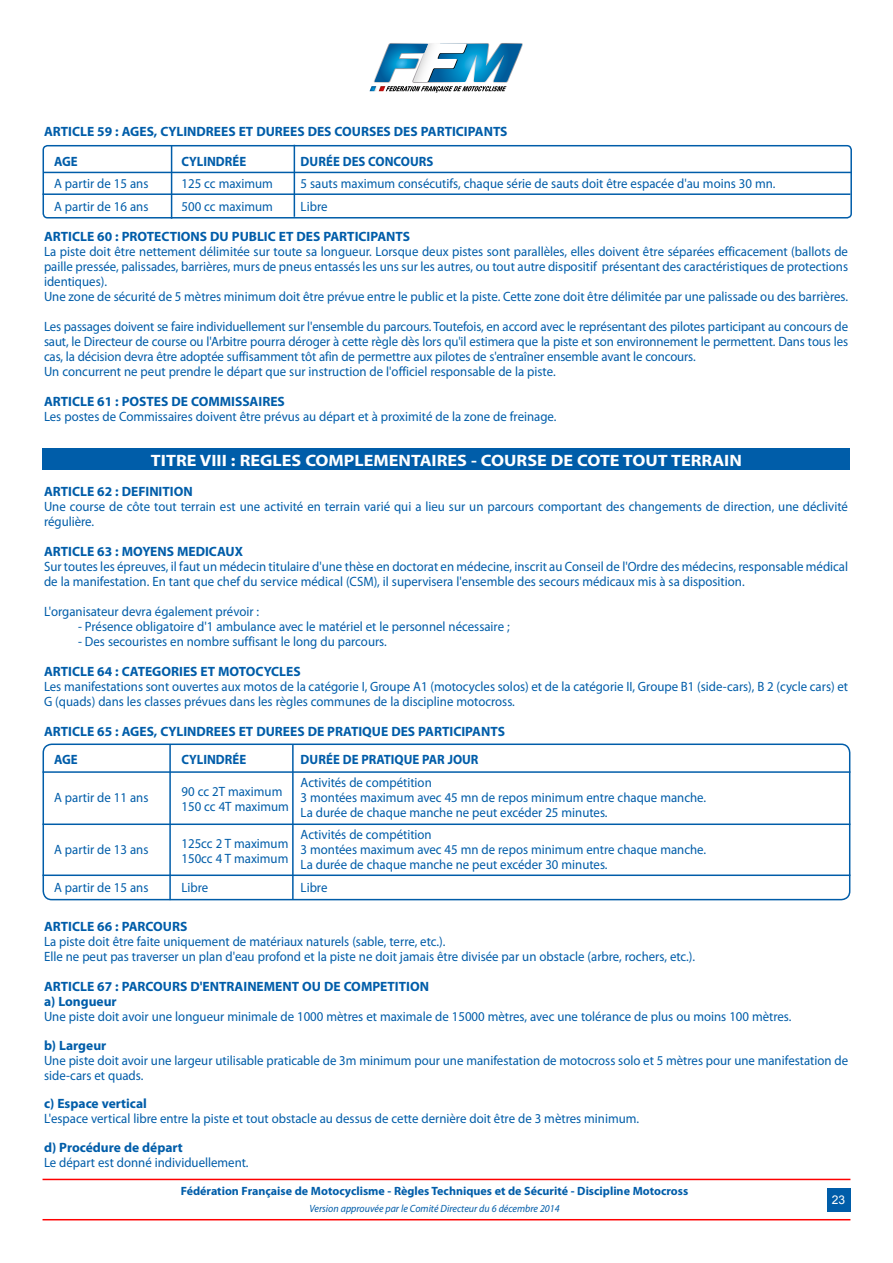
<style>
.page{position:relative;width:893px;height:1263px;background:#fff}
.page>*{position:absolute;margin:0;border:0;box-sizing:border-box;transform-origin:0 0}
.t1{font:700 16.5px "Myriad Pro";color:#fff;scale:1.1 1}
.t2{font:13.5px/15px "Myriad Pro";color:#005da9;scale:.95 1}
.t3{font:700 13.5px/15px "Myriad Pro";color:#005da9}
.t4{font:700 13.5px "Myriad Pro";color:#005da9;scale:.95 1}
.t5{font:700 12px "Myriad Pro";color:#005da9}
.t6{font:12px "Arial";color:#fff}
.t7{font:italic 10.5px "Myriad Pro";color:#005da9;scale:.95 1}
</style>
<div class="page">
<hr style="left:43px;top:1219px;width:807px;height:1px;background:#f00">
<hr style="left:43px;top:1179px;width:807px;height:1px;background:#f00">
<svg style="left:370px;top:43px;width:153px;height:50px"></svg>
<div style="left:827px;top:1188px;width:23px;height:24px;background:#005da9"></div>
<div style="left:43px;top:145px;width:809px;height:73px;border:2px solid #005da9;border-radius:4px"></div>
<hr style="left:44px;top:172px;width:808px;height:1px;background:#005da9">
<hr style="left:43px;top:193px;width:807px;height:2px;background:#005da9">
<hr style="left:171px;top:145px;width:1px;height:74px;background:#005da9">
<hr style="left:294px;top:145px;width:1px;height:72px;background:#005da9">
<div style="left:43px;top:449px;width:807px;height:21px;background:#005da9"></div>
<div style="left:43px;top:743px;width:807px;height:157px;border:2px solid #005da9;border-radius:9px"></div>
<hr style="left:43px;top:771px;width:807px;height:2px;background:#005da9">
<hr style="left:43px;top:874px;width:807px;height:2px;background:#005da9">
<hr style="left:43px;top:823px;width:807px;height:2px;background:#005da9">
<hr style="left:169px;top:745px;width:2px;height:155px;background:#005da9">
<hr style="left:292px;top:744px;width:2px;height:155px;background:#005da9">
<p class="t3" style="left:44px;top:124px;width:465px">ARTICLE 59 : AGES, CYLINDREES ET DUREES DES COURSES DES PARTICIPANTS</p>
<p class="t4" style="left:54px;top:152px;width:26px">AGE</p>
<p class="t4" style="left:182px;top:152px;width:70px">CYLINDRÉE</p>
<p class="t4" style="left:301px;top:152px;width:141px">DURÉE DES CONCOURS</p>
<p class="t2" style="left:54px;top:176px;width:101px">A partir de 15 ans</p>
<p class="t2" style="left:182px;top:176px;width:98px">125 cc maximum</p>
<p class="t2" style="left:301px;top:176px;width:500px">5 sauts maximum consécutifs, chaque série de sauts doit être espacée d'au moins 30 mn.</p>
<p class="t2" style="left:54px;top:198px;width:101px">A partir de 16 ans</p>
<p class="t2" style="left:182px;top:198px;width:98px">500 cc maximum</p>
<p class="t2" style="left:301px;top:198px;width:30px">Libre</p>
<p class="t3" style="left:44px;top:229px;width:368px">ARTICLE 60 : PROTECTIONS DU PUBLIC ET DES PARTICIPANTS</p>
<p class="t2" style="left:44px;top:244px;width:848px">La piste doit être nettement délimitée sur toute sa longueur. Lorsque deux pistes sont parallèles, elles doivent être séparées efficacement (ballots de paille pressée, palissades, barrières, murs de pneus entassés les uns sur les autres, ou tout autre dispositif présentant des caractéristiques de protections identiques).<br>Une zone de sécurité de 5 mètres minimum doit être prévue entre le public et la piste. Cette zone doit être délimitée par une palissade ou des barrières.</p>
<p class="t2" style="left:44px;top:319px;width:848px">Les passages doivent se faire individuellement sur l'ensemble du parcours. Toutefois, en accord avec le représentant des pilotes participant au concours de saut, le Directeur de course ou l'Arbitre pourra déroger à cette règle dès lors qu'il estimera que la piste et son environnement le permettent. Dans tous les cas, la décision devra être adoptée suffisamment tôt afin de permettre aux pilotes de s'entraîner ensemble avant le concours.<br>Un concurrent ne peut prendre le départ que sur instruction de l'officiel responsable de la piste.</p>
<p class="t3" style="left:44px;top:394px;width:242px">ARTICLE 61 : POSTES DE COMMISSAIRES</p>
<p class="t2" style="left:44px;top:409px;width:540px">Les postes de Commissaires doivent être prévus au départ et à proximité de la zone de freinage.</p>
<p class="t1" style="left:151px;top:449px;width:539px">TITRE VIII : REGLES COMPLEMENTAIRES - COURSE DE COTE TOUT TERRAIN</p>
<p class="t3" style="left:44px;top:484px;width:150px">ARTICLE 62 : DEFINITION</p>
<p class="t2" style="left:44px;top:499px;width:848px">Une course de côte tout terrain est une activité en terrain varié qui a lieu sur un parcours comportant des changements de direction, une déclivité régulière.</p>
<p class="t3" style="left:44px;top:544px;width:200px">ARTICLE 63 : MOYENS MEDICAUX</p>
<p class="t2" style="left:44px;top:559px;width:848px">Sur toutes les épreuves, il faut un médecin titulaire d'une thèse en doctorat en médecine, inscrit au Conseil de l'Ordre des médecins, responsable médical de la manifestation. En tant que chef du service médical (CSM), il supervisera l'ensemble des secours médicaux mis à sa disposition.</p>
<p class="t2" style="left:44px;top:604px;width:228px">L'organisateur devra également prévoir :</p>
<p class="t2" style="left:78px;top:619px;width:456px">- Présence obligatoire d'1 ambulance avec le matériel et le personnel nécessaire ;</p>
<p class="t2" style="left:78px;top:634px;width:325px">- Des secouristes en nombre suffisant le long du parcours.</p>
<p class="t3" style="left:44px;top:664px;width:258px">ARTICLE 64 : CATEGORIES ET MOTOCYCLES</p>
<p class="t2" style="left:44px;top:679px;width:848px">Les manifestations sont ouvertes aux motos de la catégorie I, Groupe A1 (motocycles solos) et de la catégorie II, Groupe B1 (side-cars), B 2 (cycle cars) et<br>G (quads) dans les classes prévues dans les règles communes de la discipline motocross.</p>
<p class="t3" style="left:44px;top:724px;width:462px">ARTICLE 65 : AGES, CYLINDREES ET DUREES DE PRATIQUE DES PARTICIPANTS</p>
<p class="t4" style="left:54px;top:751px;width:26px">AGE</p>
<p class="t4" style="left:182px;top:751px;width:70px">CYLINDRÉE</p>
<p class="t4" style="left:301px;top:751px;width:189px">DURÉE DE PRATIQUE PAR JOUR</p>
<p class="t2" style="left:301px;top:774px;width:140px">Activités de compétition</p>
<p class="t2" style="left:54px;top:789px;width:101px">A partir de 11 ans</p>
<p class="t2" style="left:182px;top:783px;width:108px">90 cc 2T maximum</p>
<p class="t2" style="left:182px;top:789px;width:553px;text-indent:119px">3 montées maximum avec 45 mn de repos minimum entre chaque manche.<br>150 cc 4T maximum La durée de chaque manche ne peut excéder 25 minutes.</p>
<p class="t2" style="left:301px;top:827px;width:140px">Activités de compétition</p>
<p class="t2" style="left:54px;top:842px;width:101px">A partir de 13 ans</p>
<p class="t2" style="left:182px;top:842px;width:553px">125cc 2 T maximum 3 montées maximum avec 45 mn de repos minimum entre chaque manche.<br>150cc 4 T maximum La durée de chaque manche ne peut excéder 30 minutes.</p>
<p class="t2" style="left:54px;top:879px;width:101px">A partir de 15 ans</p>
<p class="t2" style="left:182px;top:879px;width:30px">Libre</p>
<p class="t2" style="left:301px;top:879px;width:30px">Libre</p>
<p class="t3" style="left:44px;top:919px;width:145px">ARTICLE 66 : PARCOURS</p>
<p class="t2" style="left:44px;top:934px;width:686px">La piste doit être faite uniquement de matériaux naturels (sable, terre, etc.).<br>Elle ne peut pas traverser un plan d'eau profond et la piste ne doit jamais être divisée par un obstacle (arbre, rochers, etc.).</p>
<p class="t3" style="left:44px;top:979px;width:386px">ARTICLE 67 : PARCOURS D'ENTRAINEMENT OU DE COMPETITION a) Longueur</p>
<p class="t2" style="left:44px;top:1009px;width:787px">Une piste doit avoir une longueur minimale de 1000 mètres et maximale de 15000 mètres, avec une tolérance de plus ou moins 100 mètres.</p>
<p class="t3" style="left:44px;top:1037px;width:64px">b) Largeur</p>
<p class="t2" style="left:44px;top:1052px;width:848px">Une piste doit avoir une largeur utilisable praticable de 3m minimum pour une manifestation de motocross solo et 5 mètres pour une manifestation de side-cars et quads.</p>
<p class="t3" style="left:44px;top:1096px;width:104px">c) Espace vertical</p>
<p class="t2" style="left:44px;top:1111px;width:627px">L'espace vertical libre entre la piste et tout obstacle au dessus de cette dernière doit être de 3 mètres minimum.</p>
<p class="t3" style="left:44px;top:1139px;width:140px">d) Procédure de départ</p>
<p class="t2" style="left:44px;top:1154px;width:216px">Le départ est donné individuellement.</p>
<p class="t5" style="left:181px;top:1183px;width:509px">Fédération Française de Motocyclisme - Règles Techniques et de Sécurité - Discipline Motocross</p>
<p class="t7" style="left:309px;top:1202px;width:265px">Version approuvée par le Comité Directeur du 6 décembre 2014</p>
<p class="t6" style="left:832px;top:1192px;width:15px">23</p>
</div>
